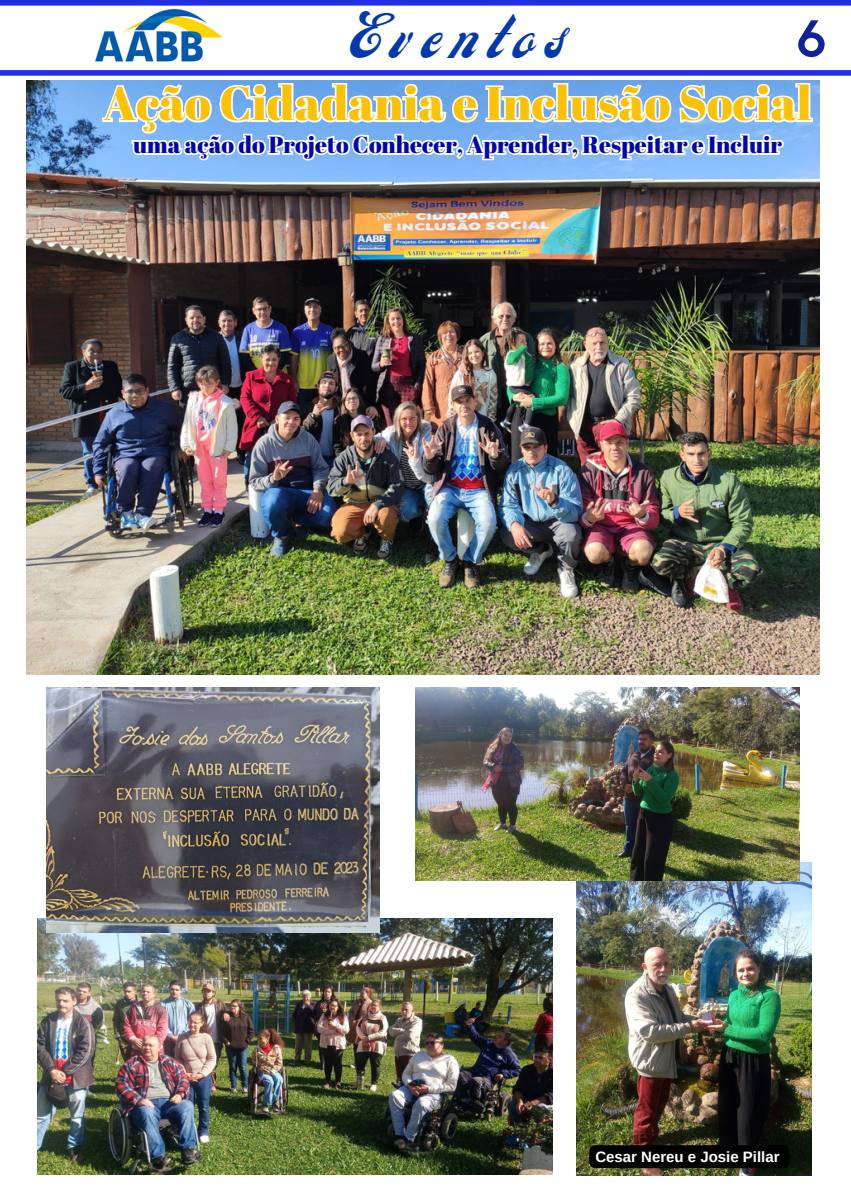
<style>
.page{position:relative;width:851px;height:1191px;background:#fff}
.page>*{position:absolute;margin:0;border:0;box-sizing:border-box;transform-origin:0 0}
.t1{font:700 52.5px "HK Grotesk";color:#12229d}
.t2{font:48px "Carlsonscript";letter-spacing:.2em;color:#0438af}
.t3{font:47.25px "Abril Fatface";color:#fbc203}
.t4{font:23.25px "Abril Fatface";color:#0007ad}
.t5{font:700 15px "Arimo";color:#fff}
</style>
<div class="page">
<img style="left:95px;top:8px;width:126px;height:54px">
<div style="left:0;top:0;width:850px;height:6px;background:#222fe6"></div>
<div style="left:0;top:70px;width:850px;height:6px;background:#222fe6"></div>
<img style="left:38px;top:917px;width:514px;height:257px">
<img style="left:27px;top:80px;width:792px;height:594px">
<img style="left:576px;top:862px;width:235px;height:313px">
<img style="left:416px;top:688px;width:383px;height:192px">
<svg style="left:100px;top:81px;width:714px;height:91px"></svg>
<img style="left:47px;top:688px;width:333px;height:244px">
<div style="left:589px;top:1145px;width:200px;height:22px;background:#000;border-radius:6px"></div>
<p class="t2" style="left:350px;top:12px;width:215px">Eventos</p>
<p class="t1" style="left:796px;top:9px;width:32px">6</p>
<p class="t3" style="left:104px;top:70px;width:709px">Ação Cidadania e Inclusão Social</p>
<p class="t4" style="left:133px;top:128px;width:650px">uma ação do Projeto Conhecer, Aprender, Respeitar e Incluir</p>
<p class="t5" style="left:595px;top:1147px;width:186px">Cesar Nereu e Josie Pillar</p>
</div>
